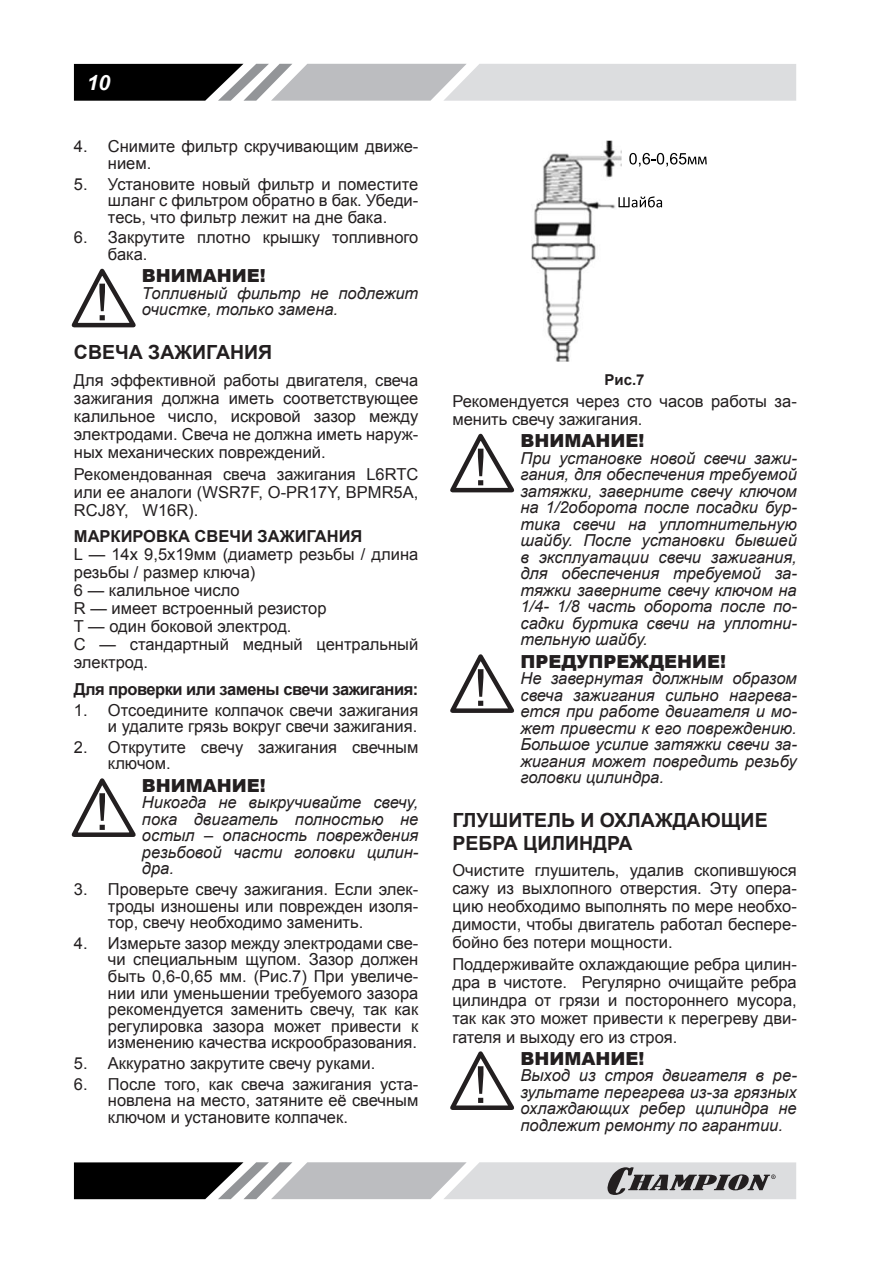
<style>
.page{position:relative;width:893px;height:1263px;background:#fff}
.page>*{position:absolute;margin:0;border:0;box-sizing:border-box;transform-origin:0 0}
.t1{font:italic 700 21px "Arial";color:#fff}
.t2{font:700 19.5px/22.5px "Arial";color:#231f20}
.t3{font:900 18px "Arial";color:#231f20}
.t4{font:16.5px/18px "Arial";color:#231f20;text-align:justify}
.t5{font:italic 16.5px/16.5px "Arial";color:#231f20;text-align:justify}
.t6{font:700 16.5px "Arial";letter-spacing:-.03em;color:#231f20}
.t7{font:700 16.5px "Arial";color:#231f20}
.t8{font:700 15px "Arial";color:#231f20}
</style>
<div class="page">
<svg style="left:74px;top:64px;width:722px;height:37px;background:#a7a8aa"></svg>
<svg style="left:74px;top:1162px;width:722px;height:37px;background:#9c9c9e"></svg>
<svg style="left:71px;top:268px;width:65px;height:60px"></svg>
<svg style="left:71px;top:778px;width:65px;height:59px"></svg>
<img style="left:531px;top:141px;width:91px;height:220px">
<svg style="left:629px;top:153px;width:78px;height:14px"></svg>
<div style="left:617px;top:192px;width:73px;height:35px;background:#fff"></div>
<svg style="left:618px;top:196px;width:44px;height:11px"></svg>
<svg style="left:450px;top:433px;width:65px;height:60px"></svg>
<svg style="left:450px;top:654px;width:64px;height:59px"></svg>
<svg style="left:450px;top:1051px;width:64px;height:59px"></svg>
<p class="t1" style="left:87px;top:68px;width:25px">10</p>
<p class="t4" style="left:108px;top:138px;width:312px;line-height:16.5px;text-indent:-34px">4. Снимите фильтр скручивающим движе&shy;нием.</p>
<p class="t4" style="left:108px;top:176px;width:312px;line-height:16.5px;text-indent:-34px">5. Установите новый фильтр и поместите шланг с фильтром обратно в бак. Убеди&shy;тесь, что фильтр лежит на дне бака.</p>
<p class="t4" style="left:108px;top:229px;width:312px;line-height:16.5px;text-indent:-34px">6. Закрутите плотно крышку топливного бака.</p>
<p class="t3" style="left:142px;top:263px;width:125px">ВНИМАНИЕ!</p>
<p class="t5" style="left:142px;top:285px;width:278px">Топливный фильтр не подлежит очистке, только замена.</p>
<p class="t2" style="left:74px;top:342px;width:200px">СВЕЧА ЗАЖИГАНИЯ</p>
<p class="t4" style="left:74px;top:371px;width:346px">Для эффективной работы двигателя, свеча зажигания должна иметь соответствующее калильное число, искровой зазор между электродами. Свеча не должна иметь наруж&shy;ных механических повреждений.</p>
<p class="t4" style="left:74px;top:465px;width:346px">Рекомендованная свеча зажигания L6RTC или ее аналоги (WSR7F, O-PR17Y, BPMR5A, RCJ8Y, W16R).</p>
<p class="t7" style="left:74px;top:526px;width:290px">МАРКИРОВКА СВЕЧИ ЗАЖИГАНИЯ</p>
<p class="t4" style="left:74px;top:546px;width:346px;text-align:left">L — 14х 9,5х19мм (диаметр резьбы / длина резьбы / размер ключа)<br>6 — калильное число<br>R — имеет встроенный резистор<br>T — один боковой электрод.<br>С — стандартный медный центральный электрод.</p>
<p class="t6" style="left:74px;top:678px;width:346px">Для проверки или замены свечи зажигания:</p>
<p class="t4" style="left:74px;top:702px;width:346px;line-height:16.5px;text-align:right">1. Отсоедините колпачок свечи зажигания и удалите грязь вокруг свечи зажигания.</p>
<p class="t4" style="left:108px;top:739px;width:312px;line-height:16.5px;text-indent:-34px">2. Открутите свечу зажигания свечным ключом.</p>
<p class="t3" style="left:142px;top:772px;width:125px">ВНИМАНИЕ!</p>
<p class="t5" style="left:142px;top:795px;width:278px">Никогда не выкручивайте свечу, пока двигатель полностью не остыл – опасность повреждения резьбовой части головки цилин&shy;дра.</p>
<p class="t4" style="left:108px;top:881px;width:312px;line-height:16.5px;text-indent:-34px">3. Проверьте свечу зажигания. Если элек&shy;троды изношены или поврежден изоля&shy;тор, свечу необходимо заменить.</p>
<p class="t4" style="left:108px;top:935px;width:312px;line-height:16.5px;text-indent:-34px">4. Измерьте зазор между электродами све&shy;чи специальным щупом. Зазор должен быть 0,6-0,65 мм. (Рис.7) При увеличе&shy;нии или уменьшении требуемого зазора рекомендуется заменить свечу, так как регулировка зазора может привести к изменению качества искрообразования.</p>
<p class="t4" style="left:74px;top:1054px;width:303px">5. Аккуратно закрутите свечу руками.</p>
<p class="t4" style="left:108px;top:1076px;width:312px;line-height:16.5px;text-indent:-34px">6. После того, как свеча зажигания уста&shy;новлена на место, затяните её свечным ключом и установите колпачек.</p>
<p class="t8" style="left:605px;top:369px;width:42px">Рис.7</p>
<p class="t4" style="left:452px;top:392px;width:346px">Рекомендуется через сто часов работы за&shy;менить свечу зажигания.</p>
<p class="t3" style="left:520px;top:428px;width:125px">ВНИМАНИЕ!</p>
<p class="t5" style="left:520px;top:450px;width:278px">При установке новой свечи зажи&shy;гания, для обеспечения требуемой затяжки, заверните свечу ключом на 1/2оборота после посадки бур&shy;тика свечи на уплотнительную шайбу. После установки бывшей в эксплуатации свечи зажигания, для обеспечения требуемой за&shy;тяжки заверните свечу ключом на 1/4- 1/8 часть оборота после по&shy;садки буртика свечи на уплотни&shy;тельную шайбу.</p>
<p class="t3" style="left:520px;top:648px;width:207px">ПРЕДУПРЕЖДЕНИЕ!</p>
<p class="t5" style="left:520px;top:671px;width:278px">Не завернутая должным образом свеча зажигания сильно нагрева&shy;ется при работе двигателя и мо&shy;жет привести к его повреждению.<br>Большое усилие затяжки свечи за&shy;жигания может повредить резьбу головки цилиндра.</p>
<p class="t2" style="left:452px;top:810px;width:317px">ГЛУШИТЕЛЬ И ОХЛАЖДАЮЩИЕ<br>РЕБРА ЦИЛИНДРА</p>
<p class="t4" style="left:452px;top:861px;width:346px">Очистите глушитель, удалив скопившуюся сажу из выхлопного отверстия. Эту опера&shy;цию необходимо выполнять по мере необхо&shy;димости, чтобы двигатель работал беспере&shy;бойно без потери мощности.</p>
<p class="t4" style="left:452px;top:956px;width:346px">Поддерживайте охлаждающие ребра цилин&shy;дра в чистоте. Регулярно очищайте ребра цилиндра от грязи и постороннего мусора, так как это может привести к перегреву дви&shy;гателя и выходу его из строя.</p>
<p class="t3" style="left:520px;top:1045px;width:125px">ВНИМАНИЕ!</p>
<p class="t5" style="left:520px;top:1068px;width:278px">Выход из строя двигателя в ре&shy;зультате перегрева из-за грязных охлаждающих ребер цилиндра не подлежит ремонту по гарантии.</p>
</div>
